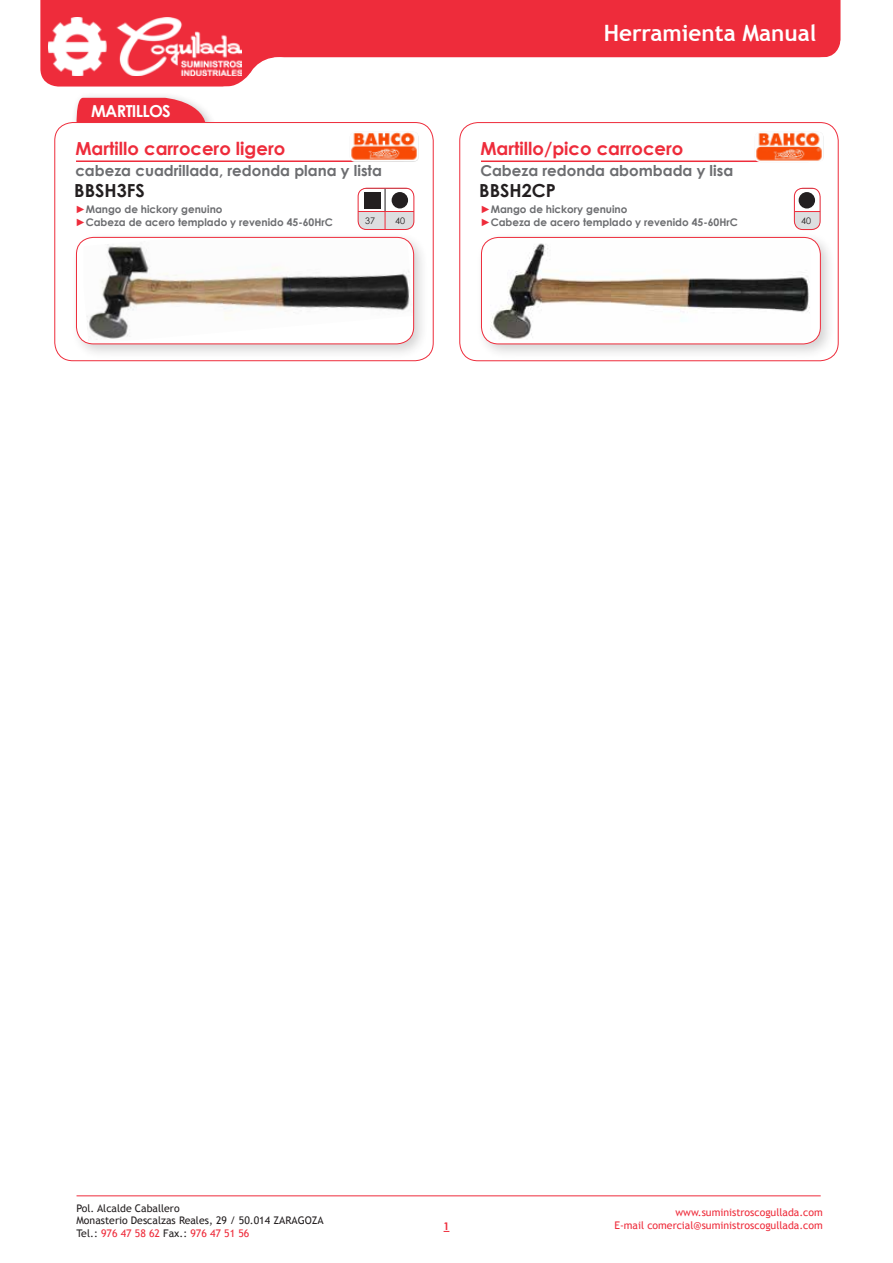
<style>
.page{position:relative;width:893px;height:1263px;background:#fff}
.page>*{position:absolute;margin:0;border:0;box-sizing:border-box;transform-origin:0 0}
.t1{font:700 22.5px "Trebuchet MS";color:#fff}
.t2{font:700 18px "Century Gothic";color:#ee2c3b}
.t3{font:700 18px "Century Gothic";color:#231f20}
.t4{font:700 16.5px "Century Gothic";letter-spacing:-.04em;color:#fff}
.t5{font:700 15px "Century Gothic";color:#6c6d70}
.t6{font:700 10.5px/12.6px "Century Gothic";color:#6c6d70}
.t7{font:10.5px/12.6px "Trebuchet MS";color:#231f20}
.t8{font:10.5px/12.6px "Trebuchet MS";color:#ee2c3b;text-align:right}
.t9{font:700 10.5px "Century Gothic";color:#ee2c3b}
.t10{font:9px "Century Gothic";color:#231f20}
.s1{font-weight:400;color:#ee2c3b}
.s2{color:#ee2c3b}
</style>
<div class="page">
<div style="left:40px;top:0;width:800px;height:87px;background:#ee2c3b"></div>
<div style="left:280px;top:57px;width:584px;height:57px;background:#fff"></div>
<div style="left:247px;top:58px;width:62px;height:62px;background:#fff;border-radius:50%"></div>
<div style="left:246px;top:57px;width:64px;height:64px;border:2px solid #fff;border-radius:50%"></div>
<svg style="left:809px;top:40px;width:32px;height:18px"></svg>
<hr style="left:77px;top:1195px;width:744px;height:1px;background:#ee2c3b">
<img style="left:49px;top:18px;width:192px;height:58px">
<svg style="left:75px;top:73px;width:185px;height:49px"></svg>
<div style="left:55px;top:122px;width:378px;height:239px;border:1px solid #ee2c3b;border-radius:18px"></div>
<hr style="left:76px;top:160px;width:328px;height:2px;background:#ee2c3b">
<img style="left:350px;top:132px;width:69px;height:30px">
<div style="left:71px;top:231px;width:358px;height:128px;background:#231f20;opacity:.2"></div>
<img style="left:84px;top:237px;width:330px;height:107px">
<div style="left:76px;top:237px;width:338px;height:107px;border:1px solid #ee2c3b;border-radius:17px"></div>
<svg style="left:358px;top:188px;width:56px;height:41px"></svg>
<div style="left:358px;top:188px;width:56px;height:42px;border:1px solid #ee2c3b;border-radius:9px"></div>
<div style="left:364px;top:192px;width:16px;height:17px;background:#231f20"></div>
<div style="left:392px;top:192px;width:16px;height:16px;background:#231f20;border-radius:50%"></div>
<hr style="left:481px;top:161px;width:328px;height:1px;background:#ee2c3b">
<div style="left:460px;top:122px;width:378px;height:239px;border:1px solid #ee2c3b;border-radius:18px"></div>
<img style="left:755px;top:132px;width:69px;height:30px">
<div style="left:476px;top:231px;width:360px;height:128px;background:#231f20;opacity:.2"></div>
<div style="left:481px;top:237px;width:339px;height:107px;background:#fff;border-radius:17px"></div>
<img style="left:490px;top:237px;width:321px;height:107px">
<div style="left:481px;top:237px;width:340px;height:107px;border:1px solid #ee2c3b;border-radius:17px"></div>
<svg style="left:794px;top:188px;width:26px;height:42px"></svg>
<div style="left:794px;top:188px;width:26px;height:42px;border:1px solid #ee2c3b;border-radius:9px"></div>
<div style="left:799px;top:192px;width:16px;height:16px;background:#231f20;border-radius:50%"></div>
<h3 class="t4" style="left:91px;top:99px;width:81px">MARTILLOS</h3>
<h2 class="t2" style="left:75px;top:135px;width:211px">Martillo carrocero ligero</h2>
<h3 class="t5" style="left:75px;top:159px;width:308px">cabeza cuadrillada, redonda plana y lista</h3>
<h2 class="t3" style="left:74px;top:177px;width:72px">BBSH3FS</h2>
<p class="t6" style="left:75px;top:203px;width:259px"><span class="s1">►</span>Mango de hickory genuino<br><span class="s1">►</span>Cabeza de acero templado y revenido 45-60HrC</p>
<p class="t10" style="left:365px;top:215px;width:11px">37</p>
<p class="t10" style="left:395px;top:215px;width:11px">40</p>
<h1 class="t1" style="left:604px;top:19px;width:214px">Herramienta Manual</h1>
<h2 class="t2" style="left:480px;top:135px;width:205px">Martillo/pico carrocero</h2>
<h3 class="t5" style="left:480px;top:159px;width:254px">Cabeza redonda abombada y lisa</h3>
<h2 class="t3" style="left:479px;top:177px;width:78px">BBSH2CP</h2>
<p class="t6" style="left:480px;top:203px;width:259px"><span class="s1">►</span>Mango de hickory genuino<br><span class="s1">►</span>Cabeza de acero templado y revenido 45-60HrC</p>
<p class="t10" style="left:801px;top:215px;width:11px">40</p>
<p class="t7" style="left:77px;top:1202px;width:249px">Pol. Alcalde Caballero<br>Monasterio Descalzas Reales, 29 / 50.014 ZARAGOZA<br>Tel.: <span class="s2">976 47 58 62</span> Fax.: <span class="s2">976 47 51 56</span></p>
<p class="t9" style="left:444px;top:1219px;width:7px">1</p>
<p class="t8" style="left:614px;top:1206px;width:210px">www.suministroscogullada.com<br>E-mail comercial@suministroscogullada.com</p>
</div>
